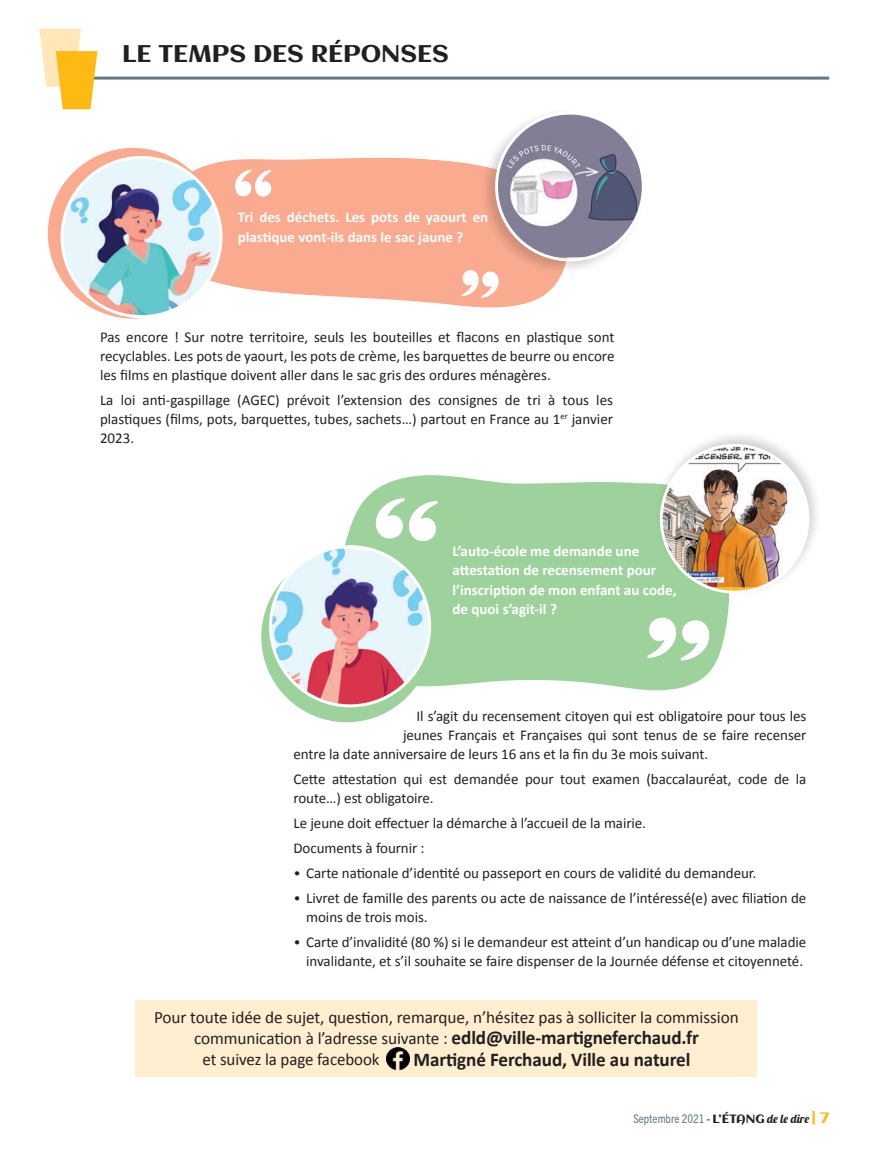
<style>
.page{position:relative;width:893px;height:1149px;background:#fff}
.page>*{position:absolute;margin:0;border:0;box-sizing:border-box;transform-origin:0 0}
.TITRE_RUBRIQUE{font:24px "Aclonica";color:#231f20}
.texte{font:700 19.5px "Calibri";letter-spacing:-.005em;color:#231f20}
.texte-2{font:17.25px "Calibri";letter-spacing:-.005em;color:#231f20}
.texte-3{font:15px/19px "Calibri";letter-spacing:-.005em;color:#231f20;text-align:justify}
.texte-4{font:700 15px/19.5px "Calibri";color:#fff}
.t1{font:condensed 12px "Trade Gothic Next LT Pro";color:#647883}
.s1{font-weight:300}
.s2{font-weight:700;font-size:19.5px}
.s3{color:#231f20}
.s4{font-family:"Aclonica";font-stretch:normal;color:#231f20}
.s5{font-family:"Lobster 1.4";font-stretch:normal;color:#231f20}
.s6{font-family:"Aclonica";font-stretch:normal;font-size:15px;color:#fdba12}
</style>
<div class="page">
<hr style="left:85px;top:77px;width:744px;height:3px;background:#647883">
<svg style="left:39px;top:29px;width:58px;height:80px"></svg>
<div style="left:48px;top:148px;width:170px;height:170px;background:#f9aa8f;border-radius:50%"></div>
<svg style="left:157px;top:157px;width:404px;height:151px;background:#f9b49d"></svg>
<svg style="left:235px;top:169px;width:36px;height:27px"></svg>
<svg style="left:462px;top:270px;width:37px;height:27px"></svg>
<img style="left:62px;top:157px;width:159px;height:159px;border-radius:80px">
<div style="left:60px;top:156px;width:163px;height:162px;border:3px solid #fff;border-radius:50%"></div>
<div style="left:479px;top:108px;width:168px;height:167px;background:#231f20;opacity:.2"></div>
<img style="left:497px;top:113px;width:146px;height:144px">
<div style="left:495px;top:112px;width:150px;height:149px;border:3px solid #fff;border-radius:50%"></div>
<svg style="left:261px;top:551px;width:171px;height:171px;background:#a8d7a7"></svg>
<svg style="left:327px;top:475px;width:402px;height:235px;fill:#9dd29c"></svg>
<svg style="left:375px;top:496px;width:63px;height:46px"></svg>
<svg style="left:647px;top:616px;width:63px;height:46px"></svg>
<img style="left:271px;top:546px;width:159px;height:159px;border-radius:80px">
<div style="left:269px;top:545px;width:162px;height:162px;border:3px solid #fff;border-radius:50%"></div>
<div style="left:136px;top:1000px;width:621px;height:76px;background:#ffeecf"></div>
<img style="left:387px;top:1047px;width:23px;height:22px">
<div style="left:655px;top:429px;width:167px;height:168px;background:#231f20;opacity:.2"></div>
<img style="left:662px;top:445px;width:146px;height:147px">
<div style="left:660px;top:444px;width:149px;height:149px;border:3px solid #fff;border-radius:50%"></div>
<p class="TITRE_RUBRIQUE" style="left:122px;top:37px;width:328px">LE TEMPS DES RÉPONSES</p>
<p class="texte-4" style="left:238px;top:207px;width:252px">Tri des déchets. Les pots de yaourt en plastique vont-ils dans le sac jaune ?</p>
<p class="texte-3" style="left:100px;top:326px;width:516px">Pas encore ! Sur notre territoire, seuls les bouteilles et flacons en plastique sont recyclables. Les pots de yaourt, les pots de crème, les barquettes de beurre ou encore les films en plastique doivent aller dans le sac gris des ordures ménagères.</p>
<p class="texte-3" style="left:100px;top:390px;width:515px">La loi anti-gaspillage (AGEC) prévoit l’extension des consignes de tri à tous les plastiques (films, pots, barquettes, tubes, sachets…) partout en France au 1<sup>er</sup> janvier 2023.</p>
<p class="texte-4" style="left:452px;top:540px;width:226px">L’auto-école me demande une attestation de recensement pour l’inscription de mon enfant au code, de quoi s’agit-il ?</p>
<p class="texte-3" style="left:416px;top:706px;width:391px">Il s’agit du recensement citoyen qui est obligatoire pour tous les</p>
<p class="texte-3" style="left:403px;top:724px;width:405px">jeunes Français et Françaises qui sont tenus de se faire recenser</p>
<p class="texte-3" style="left:293px;top:743px;width:416px">entre la date anniversaire de leurs 16 ans et la fin du 3e mois suivant.</p>
<p class="texte-3" style="left:293px;top:768px;width:514px">Cette attestation qui est demandée pour tout examen (baccalauréat, code de la route…) est obligatoire.</p>
<p class="texte-3" style="left:293px;top:812px;width:354px">Le jeune doit effectuer la démarche à l’accueil de la mairie.</p>
<p class="texte-3" style="left:293px;top:837px;width:133px">Documents à fournir :</p>
<p class="texte-3" style="left:293px;top:862px;width:464px"><span class="s1">•</span> Carte nationale d’identité ou passeport en cours de validité du demandeur.</p>
<p class="texte-3" style="left:306px;top:888px;width:502px;text-indent:-13px"><span class="s1">•</span> Livret de famille des parents ou acte de naissance de l’intéressé(e) avec filiation de moins de trois mois.</p>
<p class="texte-3" style="left:293px;top:932px;width:514px;text-align:right"><span class="s1">•</span> Carte d’invalidité (80 %) si le demandeur est atteint d’un handicap ou d’une maladie invalidante, et s’il souhaite se faire dispenser de la Journée défense et citoyenneté.</p>
<p class="texte-2" style="left:154px;top:1005px;width:586px">Pour toute idée de sujet, question, remarque, n’hésitez pas à solliciter la commission</p>
<p class="texte-2" style="left:194px;top:1026px;width:506px">communication à l’adresse suivante : <span class="s2">edld@ville-martigneferchaud.fr</span></p>
<p class="texte-2" style="left:203px;top:1047px;width:178px">et suivez la page facebook</p>
<p class="texte" style="left:413px;top:1047px;width:278px">Martigné Ferchaud, Ville au naturel</p>
<p class="t1" style="left:633px;top:1110px;width:197px">Septembre 2021 <span class="s3">-</span> <span class="s4">L’ÉTANG</span> <span class="s5">de le dire</span> <span class="s6">| 7</span></p>
</div>
